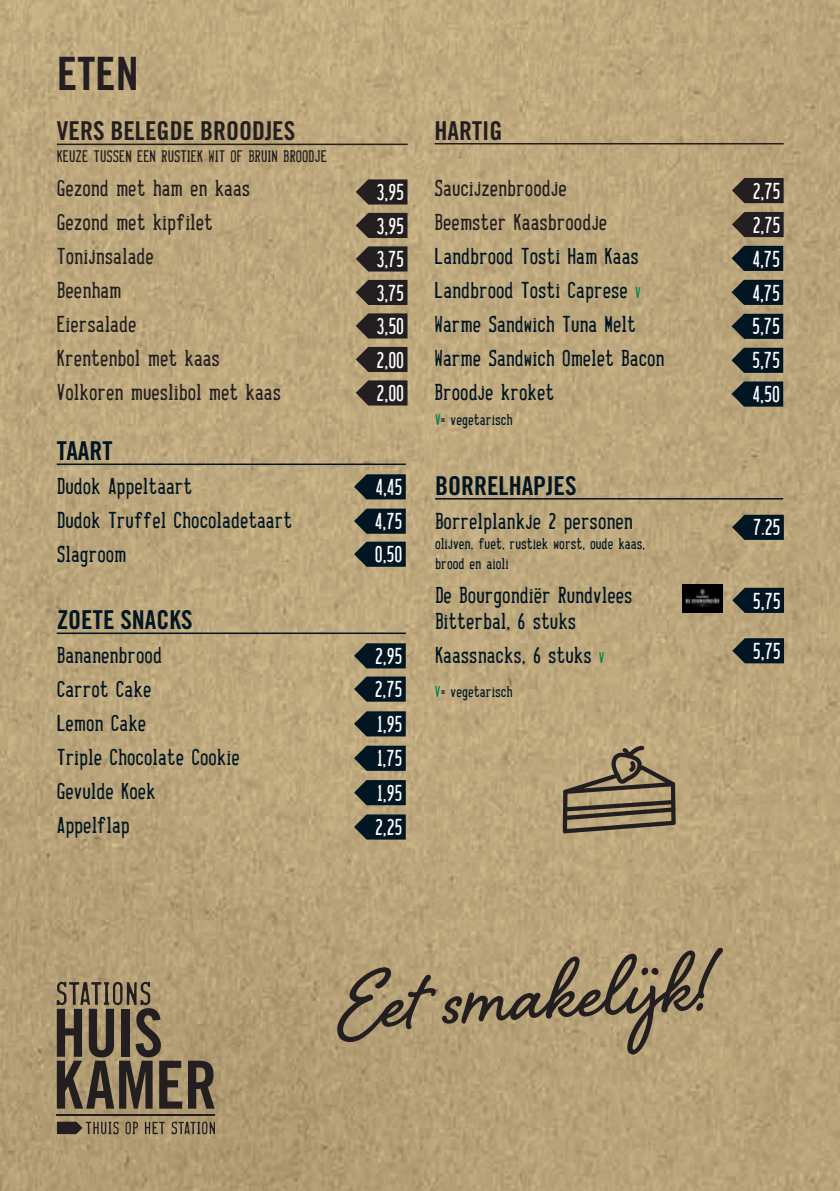
<style>
.page{position:relative;width:840px;height:1191px;background:#fff}
.page>*{position:absolute;margin:0;border:0;box-sizing:border-box;transform-origin:0 0}
.t1{font:700 106.6px "Shelby W00";color:#231f20}
.t2{font:46px "Trade Gothic LT Std Bd Cn 20";color:#231f20}
.t3{font:26px "Trade Gothic LT Std Bd Cn 20";color:#011622}
.t4{font:26px "Trade Gothic LT Std Bd Cn 20";color:#231f20}
.t5{font:22px/34px "My Font";color:#011622}
.t6{font:22px/34px "My Font";color:#231f20}
.t7{font:22px/33.2px "My Font";color:#fff}
.t8{font:16px "My Font";color:#231f20}
.t9{font:15px/20px "My Font";color:#011622}
.s1{font-size:15px;color:#00854a}
.s2{color:#00854a}
</style>
<div class="page">
<img style="left:0;top:0;width:839px;height:1191px">
<svg style="left:560px;top:511px;width:116px;height:598px;background:#bba67b"></svg>
<svg style="left:558px;top:745px;width:118px;height:87px;background:#918162"></svg>
<img style="left:681px;top:584px;width:40px;height:29px">
<hr style="left:435px;top:498px;width:347px;height:1px;background:#011622">
<svg style="left:731px;top:515px;width:52px;height:25px"></svg>
<svg style="left:731px;top:638px;width:52px;height:25px"></svg>
<svg style="left:731px;top:588px;width:52px;height:25px"></svg>
<svg style="left:731px;top:246px;width:51px;height:25px"></svg>
<svg style="left:731px;top:348px;width:51px;height:25px"></svg>
<svg style="left:731px;top:280px;width:51px;height:25px"></svg>
<svg style="left:731px;top:381px;width:51px;height:25px"></svg>
<svg style="left:731px;top:314px;width:51px;height:25px"></svg>
<hr style="left:434px;top:143px;width:349px;height:1px;background:#231f20">
<hr style="left:57px;top:632px;width:348px;height:2px;background:#011622">
<hr style="left:57px;top:463px;width:348px;height:2px;background:#011622">
<svg style="left:354px;top:474px;width:51px;height:25px"></svg>
<svg style="left:354px;top:643px;width:51px;height:25px"></svg>
<svg style="left:354px;top:676px;width:51px;height:25px"></svg>
<svg style="left:354px;top:745px;width:51px;height:26px"></svg>
<svg style="left:354px;top:508px;width:51px;height:26px"></svg>
<svg style="left:354px;top:541px;width:51px;height:26px"></svg>
<svg style="left:354px;top:711px;width:51px;height:25px"></svg>
<svg style="left:354px;top:780px;width:51px;height:25px"></svg>
<svg style="left:354px;top:814px;width:51px;height:25px"></svg>
<hr style="left:57px;top:144px;width:350px;height:1px;background:#231f20">
<svg style="left:355px;top:179px;width:52px;height:25px"></svg>
<svg style="left:355px;top:313px;width:52px;height:25px"></svg>
<svg style="left:355px;top:213px;width:52px;height:25px"></svg>
<svg style="left:355px;top:280px;width:52px;height:25px"></svg>
<svg style="left:355px;top:347px;width:52px;height:25px"></svg>
<svg style="left:355px;top:246px;width:52px;height:25px"></svg>
<svg style="left:355px;top:380px;width:52px;height:25px"></svg>
<svg style="left:731px;top:178px;width:52px;height:25px"></svg>
<svg style="left:731px;top:212px;width:52px;height:25px"></svg>
<svg style="left:57px;top:981px;width:125px;height:127px;background:#74664f"></svg>
<svg style="left:188px;top:1060px;width:27px;height:48px"></svg>
<hr style="left:57px;top:1114px;width:158px;height:1px;background:#231f20">
<svg style="left:125px;top:1121px;width:13px;height:13px"></svg>
<svg style="left:145px;top:1121px;width:20px;height:13px"></svg>
<svg style="left:171px;top:1121px;width:44px;height:13px"></svg>
<svg style="left:57px;top:1121px;width:62px;height:13px"></svg>
<h2 class="t2" style="left:57px;top:46px;width:83px">ETEN</h2>
<p class="t4" style="left:57px;top:115px;width:240px">VERS BELEGDE BROODJES</p>
<p class="t8" style="left:57px;top:147px;width:271px">KEUZE TUSSEN EEN RUSTIEK WIT OF BRUIN BROODJE</p>
<p class="t6" style="left:57px;top:171px;width:225px">Gezond met ham en kaas<br>Gezond met kipfilet<br>Tonijnsalade<br>Beenham<br>Eiersalade<br>Krentenbol met kaas<br>Volkoren mueslibol met kaas</p>
<p class="t7" style="left:376px;top:175px;width:29px">3,95</p>
<p class="t7" style="left:376px;top:209px;width:29px">3,95</p>
<p class="t7" style="left:376px;top:242px;width:29px">3,75</p>
<p class="t7" style="left:376px;top:276px;width:29px">3,75</p>
<p class="t7" style="left:376px;top:309px;width:29px">3,50</p>
<p class="t7" style="left:376px;top:343px;width:29px">2,00</p>
<p class="t7" style="left:376px;top:376px;width:29px">2,00</p>
<p class="t3" style="left:57px;top:435px;width:57px">TAART</p>
<p class="t5" style="left:57px;top:469px;width:237px">Dudok Appeltaart<br>Dudok Truffel Chocoladetaart<br>Slagroom</p>
<p class="t7" style="left:375px;top:470px;width:29px">4,45</p>
<p class="t7" style="left:374px;top:505px;width:29px">4,75<br>0,50</p>
<p class="t3" style="left:57px;top:604px;width:137px">ZOETE SNACKS</p>
<p class="t5" style="left:57px;top:638px;width:184px">Bananenbrood<br>Carrot Cake<br>Lemon Cake<br>Triple Chocolate Cookie<br>Gevulde Koek<br>Appelflap</p>
<p class="t7" style="left:374px;top:639px;width:29px">2,95<br>2,75</p>
<p class="t7" style="left:377px;top:707px;width:27px">1,95</p>
<p class="t7" style="left:377px;top:742px;width:27px">1,75</p>
<p class="t7" style="left:375px;top:775px;width:29px;line-height:34.4px">1,95<br>2,25</p>
<p class="t4" style="left:434px;top:115px;width:69px">HARTIG</p>
<p class="t6" style="left:434px;top:171px;width:174px">Saucijzenbroodje<br>Beemster Kaasbroodje</p>
<p class="t5" style="left:434px;top:239px;width:231px">Landbrood Tosti Ham Kaas<br>Landbrood Tosti Caprese <span class="s1">V<br></span>Warme Sandwich Tuna Melt<br>Warme Sandwich Omelet Bacon<br>Broodje kroket</p>
<p class="t9" style="left:435px;top:410px;width:79px"><span class="s2">V</span>= vegetarisch</p>
<p class="t3" style="left:435px;top:470px;width:143px">BORRELHAPJES</p>
<p class="t5" style="left:435px;top:504px;width:199px">Borrelplankje 2 personen</p>
<p class="t9" style="left:435px;top:533px;width:212px">olijven, fuet, rustiek worst, oude kaas, brood en aioli</p>
<p class="t5" style="left:435px;top:582px;width:199px;line-height:26px">De Bourgondiër Rundvlees<br>Bitterbal, 6 stuks</p>
<p class="t5" style="left:435px;top:638px;width:171px">Kaassnacks, 6 stuks <span class="s1">V</span></p>
<p class="t9" style="left:435px;top:681px;width:79px"><span class="s2">V</span>= vegetarisch</p>
<p class="t7" style="left:752px;top:174px;width:29px;line-height:34px">2,75<br>2,75</p>
<p class="t7" style="left:752px;top:242px;width:29px">4,75</p>
<p class="t7" style="left:752px;top:276px;width:29px">4,75</p>
<p class="t7" style="left:751px;top:310px;width:29px">5,75</p>
<p class="t7" style="left:751px;top:344px;width:29px">5,75</p>
<p class="t7" style="left:752px;top:378px;width:29px">4,50</p>
<p class="t7" style="left:752px;top:511px;width:29px">7.25</p>
<p class="t7" style="left:752px;top:584px;width:29px">5,75</p>
<p class="t7" style="left:752px;top:634px;width:29px">5,75</p>
<h1 class="t1" style="left:332px;top:929px;width:374px;rotate:-3deg">Eet smakelijk!</h1>
</div>
